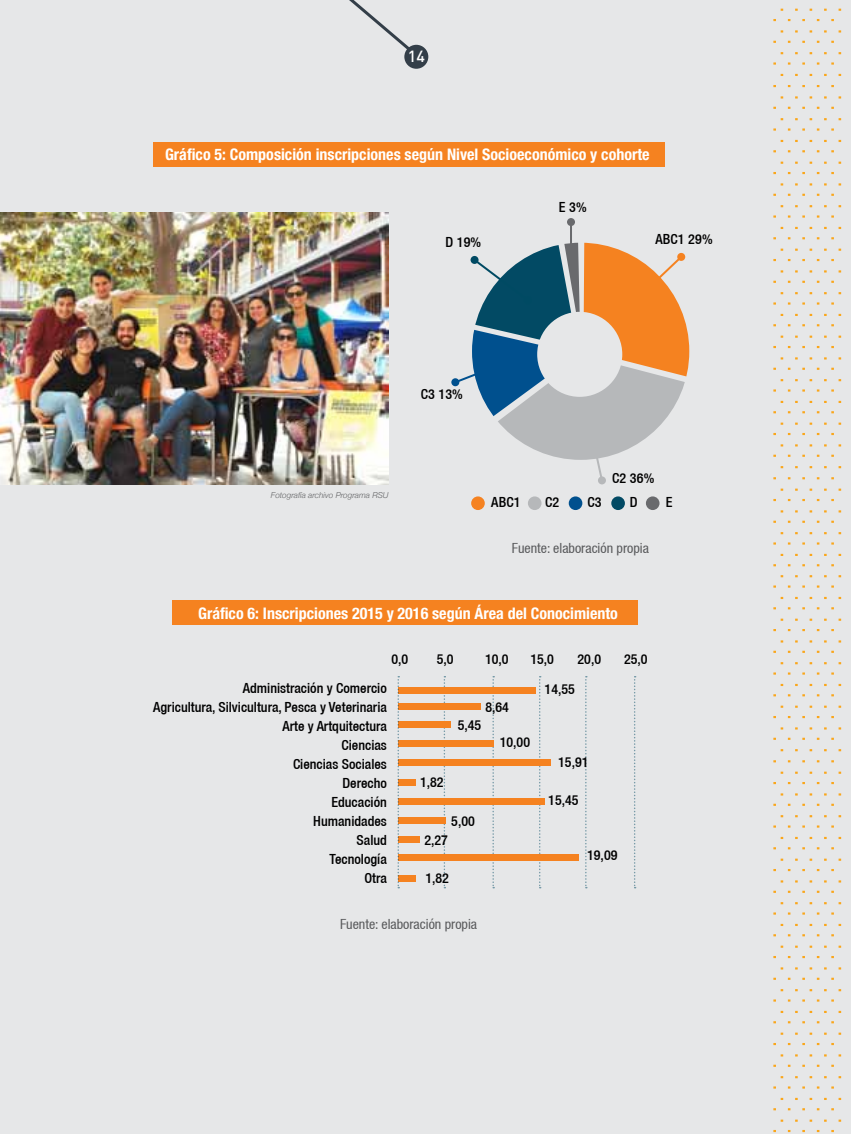
<style>
.page{position:relative;width:851px;height:1134px;background:#fff}
.page>*{position:absolute;margin:0;border:0;box-sizing:border-box;transform-origin:0 0}
.t1{font:700 condensed 16px "Helvetica Neue";color:#fff}
.t2{font:500 16px "DIN";color:#fff}
.t3{font:500 condensed 14px/19px "Helvetica 67";color:#000;text-align:right}
.t4{font:condensed 14px "Helvetica 57";color:#58595b}
.t5{font:italic 300 8.2px "Helvetica Neue";color:#636466}
</style>
<div class="page">
<div style="left:0;top:0;width:850px;height:1134px;background:#e6e7e8"></div>
<svg style="left:773px;top:9px;width:68px;height:557px"></svg>
<svg style="left:773px;top:575px;width:68px;height:557px"></svg>
<div style="left:153px;top:142px;width:511px;height:25px;background:#f58220"></div>
<div style="left:173px;top:600px;width:465px;height:24px;background:#f58220"></div>
<hr style="left:570px;top:222px;width:2px;height:29px;background:#696a6d">
<div style="left:567px;top:218px;width:8px;height:8px;background:#696a6d;border-radius:50%"></div>
<svg style="left:452px;top:243px;width:237px;height:240px"></svg>
<div style="left:588px;top:432px;width:8px;height:8px;background:#b6b8ba;border-radius:50%"></div>
<div style="left:598px;top:476px;width:8px;height:8px;background:#b6b8ba;border-radius:50%"></div>
<div style="left:471px;top:496px;width:13px;height:14px;background:#f58220;border-radius:50%"></div>
<div style="left:528px;top:496px;width:13px;height:14px;background:#b6b8ba;border-radius:50%"></div>
<div style="left:568px;top:496px;width:14px;height:14px;background:#00508e;border-radius:50%"></div>
<div style="left:611px;top:496px;width:13px;height:14px;background:#024a64;border-radius:50%"></div>
<div style="left:645px;top:496px;width:14px;height:14px;background:#696a6d;border-radius:50%"></div>
<svg style="left:539px;top:676px;width:1px;height:212px"></svg>
<svg style="left:443px;top:676px;width:2px;height:212px"></svg>
<svg style="left:585px;top:676px;width:1px;height:212px"></svg>
<svg style="left:492px;top:676px;width:2px;height:212px"></svg>
<svg style="left:634px;top:676px;width:1px;height:212px"></svg>
<div style="left:398px;top:687px;width:138px;height:6px;background:#f58220"></div>
<div style="left:398px;top:703px;width:83px;height:7px;background:#f58220"></div>
<div style="left:398px;top:721px;width:53px;height:7px;background:#f58220"></div>
<div style="left:398px;top:740px;width:95px;height:7px;background:#f58220"></div>
<div style="left:398px;top:779px;width:18px;height:7px;background:#f58220"></div>
<div style="left:398px;top:817px;width:47px;height:6px;background:#f58220"></div>
<div style="left:398px;top:836px;width:22px;height:7px;background:#f58220"></div>
<div style="left:398px;top:875px;width:18px;height:6px;background:#f58220"></div>
<div style="left:398px;top:854px;width:181px;height:7px;background:#f58220"></div>
<div style="left:398px;top:759px;width:152px;height:7px;background:#f58220"></div>
<div style="left:398px;top:798px;width:146px;height:7px;background:#f58220"></div>
<svg style="left:397px;top:676px;width:2px;height:212px"></svg>
<div style="left:404px;top:45px;width:24px;height:24px;background:#333e48;border-radius:50%"></div>
<svg style="left:349px;top:0;width:65px;height:54px"></svg>
<img style="left:0;top:212px;width:388px;height:273px">
<p class="t2" style="left:408px;top:46px;width:19px">14</p>
<p class="t1" style="left:165px;top:145px;width:486px">Gráfico 5: Composición inscripciones según Nivel Socioeconómico y cohorte</p>
<p class="t3" style="left:445px;top:233px;width:37px">D 19%</p>
<p class="t3" style="left:559px;top:197px;width:29px">E 3%</p>
<p class="t3" style="left:655px;top:230px;width:59px">ABC1 29%</p>
<p class="t5" style="left:271px;top:489px;width:119px">Fotografía archivo Programa RSU</p>
<p class="t3" style="left:420px;top:384px;width:44px">C3 13%</p>
<p class="t3" style="left:612px;top:468px;width:44px">C2 36%</p>
<p class="t3" style="left:491px;top:493px;width:31px">ABC1</p>
<p class="t3" style="left:545px;top:493px;width:16px">C2</p>
<p class="t3" style="left:587px;top:493px;width:16px">C3</p>
<p class="t3" style="left:629px;top:493px;width:9px">D</p>
<p class="t3" style="left:665px;top:493px;width:8px">E</p>
<p class="t4" style="left:511px;top:540px;width:139px">Fuente: elaboración propia</p>
<p class="t1" style="left:198px;top:603px;width:421px">Gráfico 6: Inscripciones 2015 y 2016 según Área del Conocimiento</p>
<p class="t3" style="left:391px;top:649px;width:18px">0,0</p>
<p class="t3" style="left:437px;top:649px;width:18px">5,0</p>
<p class="t3" style="left:485px;top:649px;width:25px">10,0</p>
<p class="t3" style="left:530px;top:649px;width:25px">15,0</p>
<p class="t3" style="left:577px;top:649px;width:25px">20,0</p>
<p class="t3" style="left:624px;top:649px;width:25px">25,0</p>
<p class="t3" style="left:153px;top:678px;width:235px">Administración y Comercio<br>Agricultura, Silvicultura, Pesca y Veterinaria<br>Arte y Artquitectura<br>Ciencias<br>Ciencias Sociales<br>Derecho<br>Educación<br>Humanidades<br>Salud<br>Tecnología<br>Otra</p>
<p class="t3" style="left:485px;top:697px;width:25px">8,64</p>
<p class="t3" style="left:458px;top:715px;width:25px">5,45</p>
<p class="t3" style="left:420px;top:772px;width:25px">1,82</p>
<p class="t3" style="left:451px;top:811px;width:25px">5,00</p>
<p class="t3" style="left:424px;top:830px;width:25px">2,27</p>
<p class="t3" style="left:425px;top:868px;width:25px">1,82</p>
<p class="t3" style="left:499px;top:733px;width:32px">10,00</p>
<p class="t4" style="left:340px;top:916px;width:139px">Fuente: elaboración propia</p>
<p class="t3" style="left:544px;top:679px;width:32px">14,55</p>
<p class="t3" style="left:558px;top:753px;width:32px">15,91</p>
<p class="t3" style="left:548px;top:791px;width:32px">15,45</p>
<p class="t3" style="left:587px;top:845px;width:32px">19,09</p>
</div>
